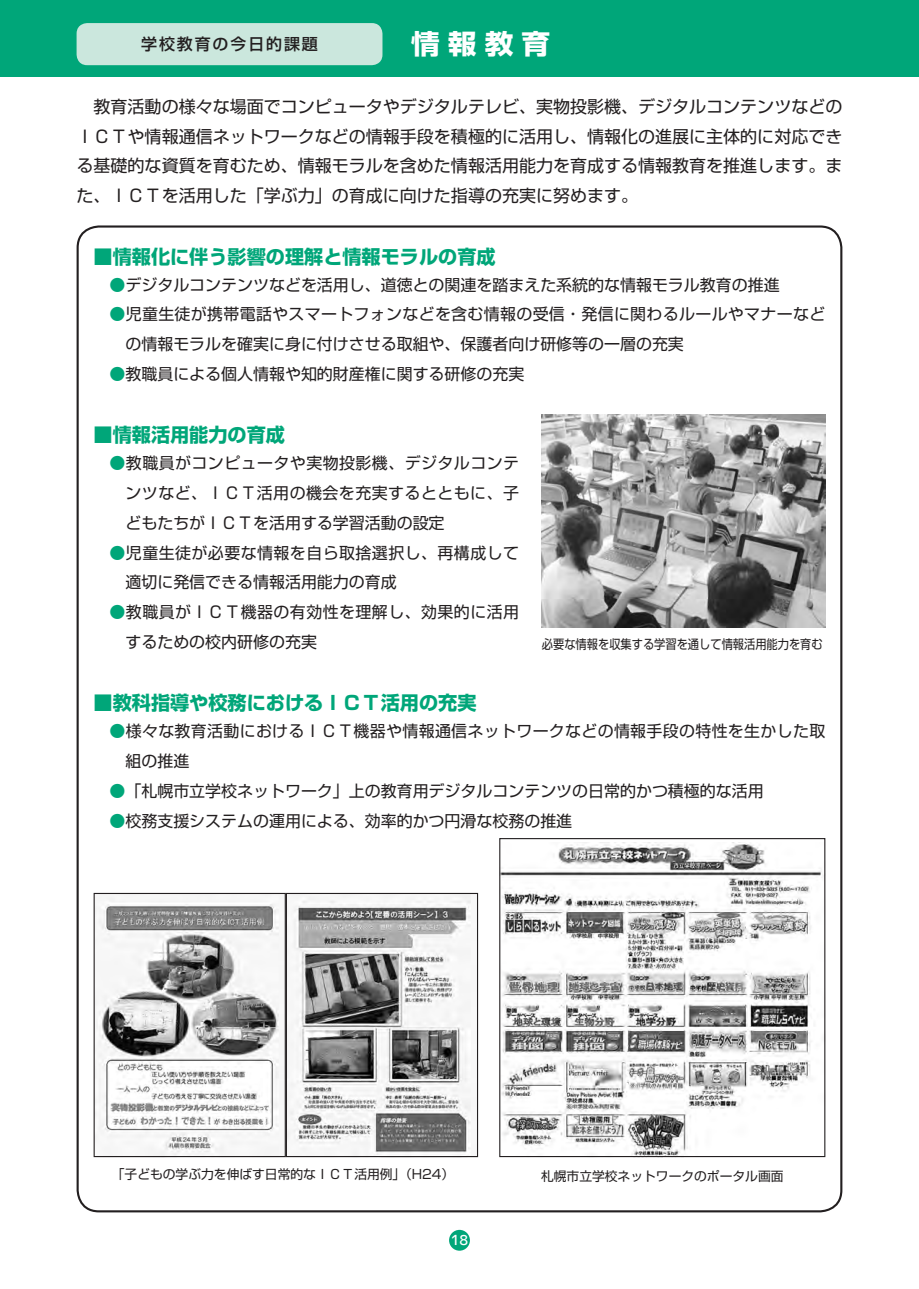
<style>
.page{position:relative;width:919px;height:1289px;background:#fff}
.page>*{position:absolute;margin:0;border:0;box-sizing:border-box;transform-origin:0 0}
.t1{font:700 27px "Shin Go Pro";color:#fff;scale:1.06 1}
.t2{font:700 19.2px "Shin Go Pro";color:#00a679}
.t3{font:16.95px/29.7px "Shin Go Pro";color:#231f20;text-align:justify}
.t4{font:15.9px/29.7px "Shin Go Pro";color:#231f20;text-align:justify}
.t5{font:15.9px/29.7px "Shin Go Pro";letter-spacing:.02em;color:#231f20}
.t6{font:15.9px/29.7px "Shin Go Pro";letter-spacing:.03em;color:#231f20}
.t7{font:500 15.9px "Shin Go Pro";letter-spacing:.12em;color:#231f20}
.t8{font:13.8px "Corporate Logo Medium";color:#fff}
.t9{font:12.75px "Shin Go Pro";color:#231f20}
.t10{font:12.75px "Shin Go Pro";color:#231f20;scale:.88 1}
.s1{color:#00a679}
</style>
<div class="page">
<div style="left:0;top:0;width:918px;height:76px;background:#00a679"></div>
<div style="left:449px;top:1229px;width:21px;height:21px;background:#00a679;border-radius:50%"></div>
<img style="left:501px;top:842px;width:322px;height:313px">
<img style="left:96px;top:894px;width:380px;height:261px">
<div style="left:77px;top:23px;width:305px;height:42px;background:#cbe7dd;border-radius:11px"></div>
<img style="left:542px;top:415px;width:283px;height:212px">
<div style="left:94px;top:892px;width:192px;height:265px;border:1px solid #231f20"></div>
<div style="left:286px;top:892px;width:192px;height:265px;border:1px solid #231f20"></div>
<div style="left:499px;top:838px;width:326px;height:319px;border:1px solid #231f20"></div>
<p class="t7" style="left:141px;top:31px;width:178px">学校教育の今日的課題</p>
<h1 class="t1" style="left:411px;top:23px;width:133px">情報教育</h1>
<p class="t3" style="left:77px;top:89px;width:767px">　教育活動の様々な場面でコンピュータやデジタルテレビ、実物投影機、デジタルコンテンツなどのＩＣＴや情報通信ネットワークなどの情報手段を積極的に活用し、情報化の進展に主体的に対応できる基礎的な資質を育むため、情報モラルを含めた情報活用能力を育成する情報教育を推進します。また、ＩＣＴを活用した「学ぶ力」の育成に向けた指導の充実に努めます。</p>
<p class="t2" style="left:94px;top:241px;width:403px">■情報化に伴う影響の理解と情報モラルの育成</p>
<p class="t4" style="left:109px;top:268px;width:671px"><span class="s1">●</span>デジタルコンテンツなどを活用し、道徳との関連を踏まえた系統的な情報モラル教育の推進</p>
<p class="t5" style="left:125px;top:297px;width:701px;text-indent:-16px"><span class="s1">●</span>児童生徒が携帯電話やスマートフォンなどを含む情報の受信・発信に関わるルールやマナーなどの情報モラルを確実に身に付けさせる取組や、保護者向け研修等の一層の充実</p>
<p class="t4" style="left:109px;top:357px;width:416px"><span class="s1">●</span>教職員による個人情報や知的財産権に関する研修の充実</p>
<p class="t2" style="left:94px;top:420px;width:193px">■情報活用能力の育成</p>
<p class="t4" style="left:125px;top:446px;width:395px;text-indent:-16px"><span class="s1">●</span>教職員がコンピュータや実物投影機、デジタルコンテンツなど、ＩＣＴ活用の機会を充実するとともに、子どもたちがＩＣＴを活用する学習活動の設定</p>
<p class="t6" style="left:125px;top:535px;width:395px;text-indent:-16px"><span class="s1">●</span>児童生徒が必要な情報を自ら取捨選択し、再構成して適切に発信できる情報活用能力の育成</p>
<p class="t6" style="left:125px;top:595px;width:395px;text-indent:-16px"><span class="s1">●</span>教職員がＩＣＴ機器の有効性を理解し、効果的に活用するための校内研修の充実</p>
<p class="t10" style="left:542px;top:634px;width:320px">必要な情報を収集する学習を通して情報活用能力を育む</p>
<p class="t2" style="left:94px;top:687px;width:384px">■教科指導や校務におけるＩＣＴ活用の充実</p>
<p class="t5" style="left:125px;top:714px;width:701px;text-indent:-16px"><span class="s1">●</span>様々な教育活動におけるＩＣＴ機器や情報通信ネットワークなどの情報手段の特性を生かした取組の推進</p>
<p class="t4" style="left:109px;top:774px;width:655px"><span class="s1">●</span>「札幌市立学校ネットワーク」上の教育用デジタルコンテンツの日常的かつ積極的な活用</p>
<p class="t4" style="left:109px;top:803px;width:464px"><span class="s1">●</span>校務支援システムの運用による、効率的かつ円滑な校務の推進</p>
<p class="t9" style="left:112px;top:1163px;width:344px">「子どもの学ぶ力を伸ばす日常的なＩＣＴ活用例」（H24）</p>
<p class="t9" style="left:541px;top:1165px;width:244px">札幌市立学校ネットワークのポータル画面</p>
<p class="t8" style="left:451px;top:1230px;width:19px">18</p>
</div>
